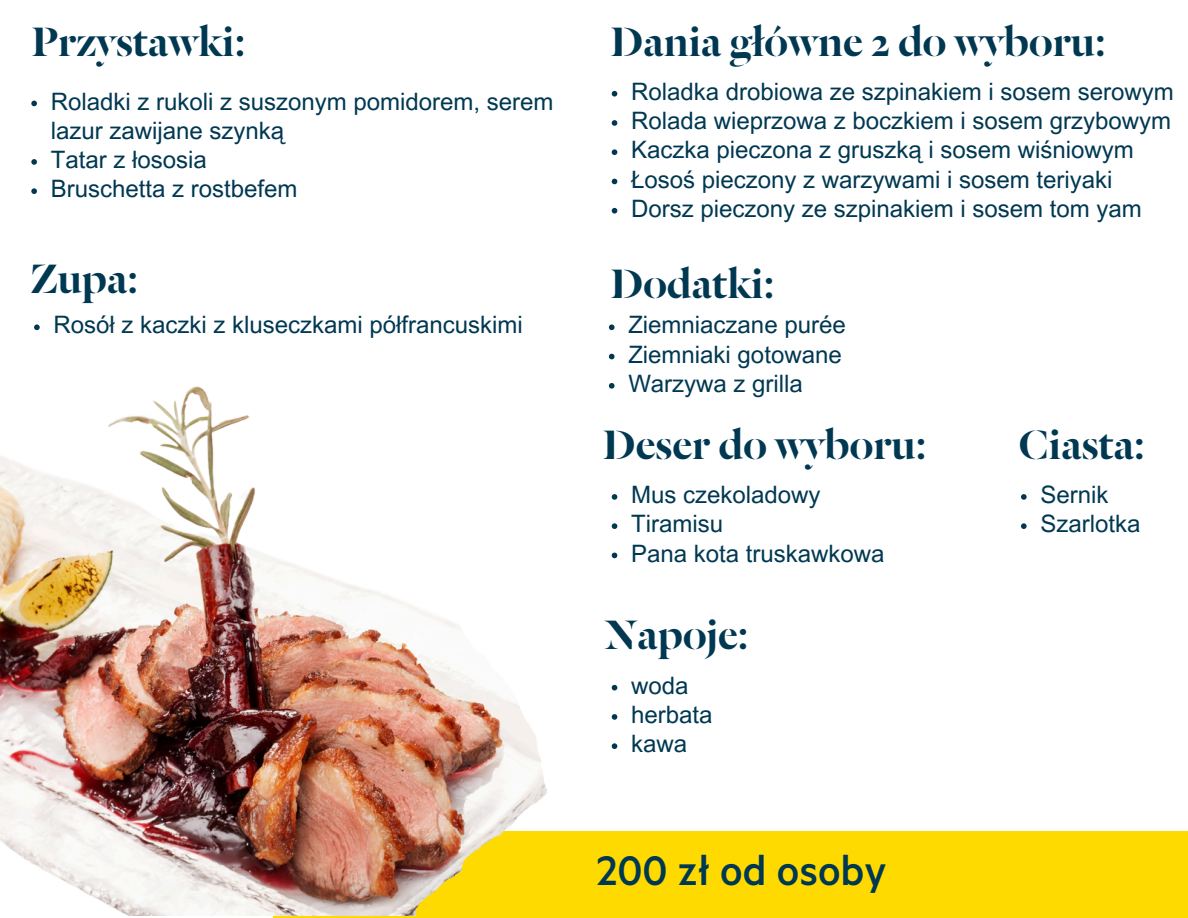
<style>
.page{position:relative;width:1188px;height:918px;background:#fff}
.page>*{position:absolute;margin:0;border:0;box-sizing:border-box;transform-origin:0 0}
.t1{font:500 46.5px "Metric";color:#003852}
.t2{font:500 45px "Dala Floda";color:#003852}
.t3{font:24px/29.2px "Arial MT Pro";color:#003852}
</style>
<div class="page">
<div style="left:274px;top:832px;width:914px;height:86px;background:#feda00"></div>
<img style="left:0;top:386px;width:560px;height:530px">
<svg style="left:31px;top:101px;width:6px;height:5px"></svg>
<svg style="left:31px;top:159px;width:6px;height:6px"></svg>
<svg style="left:31px;top:188px;width:6px;height:6px"></svg>
<svg style="left:612px;top:91px;width:5px;height:6px"></svg>
<svg style="left:612px;top:120px;width:5px;height:6px"></svg>
<svg style="left:612px;top:149px;width:5px;height:6px"></svg>
<svg style="left:612px;top:179px;width:5px;height:5px"></svg>
<svg style="left:612px;top:208px;width:5px;height:6px"></svg>
<svg style="left:612px;top:685px;width:5px;height:5px"></svg>
<svg style="left:612px;top:714px;width:5px;height:6px"></svg>
<svg style="left:612px;top:743px;width:5px;height:6px"></svg>
<svg style="left:34px;top:324px;width:6px;height:6px"></svg>
<svg style="left:609px;top:324px;width:6px;height:6px"></svg>
<svg style="left:609px;top:354px;width:6px;height:5px"></svg>
<svg style="left:609px;top:383px;width:6px;height:6px"></svg>
<svg style="left:612px;top:494px;width:5px;height:6px"></svg>
<svg style="left:612px;top:523px;width:5px;height:6px"></svg>
<svg style="left:612px;top:553px;width:5px;height:5px"></svg>
<svg style="left:1021px;top:494px;width:6px;height:6px"></svg>
<svg style="left:1021px;top:523px;width:6px;height:6px"></svg>
<p class="t2" style="left:31px;top:22px;width:216px">Przystawki:</p>
<h1 class="t3" style="left:51px;top:90px;width:504px">Roladki z rukoli z suszonym pomidorem, serem lazur zawijane szynką</h1>
<p class="t3" style="left:51px;top:148px;width:158px">Tatar z łososia</p>
<p class="t3" style="left:51px;top:177px;width:248px">Bruschetta z rostbefem</p>
<p class="t2" style="left:31px;top:259px;width:109px">Zupa:</p>
<h1 class="t3" style="left:53px;top:313px;width:471px">Rosół z kaczki z kluseczkami półfrancuskimi</h1>
<p class="t2" style="left:610px;top:22px;width:497px">Dania główne 2 do wyboru:</p>
<p class="t3" style="left:631px;top:80px;width:544px">Roladka drobiowa ze szpinakiem i sosem serowym</p>
<p class="t3" style="left:631px;top:109px;width:541px">Rolada wieprzowa z boczkiem i sosem grzybowym</p>
<p class="t3" style="left:631px;top:138px;width:504px">Kaczka pieczona z gruszką i sosem wiśniowym</p>
<h1 class="t3" style="left:631px;top:168px;width:483px">Łosoś pieczony z warzywami i sosem teriyaki</h1>
<h1 class="t3" style="left:631px;top:197px;width:512px">Dorsz pieczony ze szpinakiem i sosem tom yam</h1>
<p class="t2" style="left:610px;top:264px;width:166px">Dodatki:</p>
<p class="t3" style="left:628px;top:313px;width:219px">Ziemniaczane purée</p>
<p class="t3" style="left:628px;top:343px;width:215px">Ziemniaki gotowane</p>
<p class="t3" style="left:628px;top:372px;width:176px">Warzywa z grilla</p>
<p class="t2" style="left:602px;top:425px;width:325px">Deser do wyboru:</p>
<h1 class="t3" style="left:631px;top:483px;width:191px">Mus czekoladowy</h1>
<p class="t3" style="left:631px;top:512px;width:93px">Tiramisu</p>
<p class="t3" style="left:631px;top:542px;width:255px">Pana kota truskawkowa</p>
<p class="t2" style="left:605px;top:616px;width:145px">Napoje:</p>
<p class="t3" style="left:631px;top:674px;width:59px">woda</p>
<p class="t3" style="left:631px;top:703px;width:83px">herbata</p>
<p class="t3" style="left:631px;top:732px;width:58px">kawa</p>
<h1 class="t1" style="left:597px;top:851px;width:292px">200 zł od osoby</h1>
<p class="t2" style="left:1019px;top:425px;width:127px">Ciasta:</p>
<p class="t3" style="left:1040px;top:483px;width:70px">Sernik</p>
<h1 class="t3" style="left:1040px;top:512px;width:102px">Szarlotka</h1>
</div>
